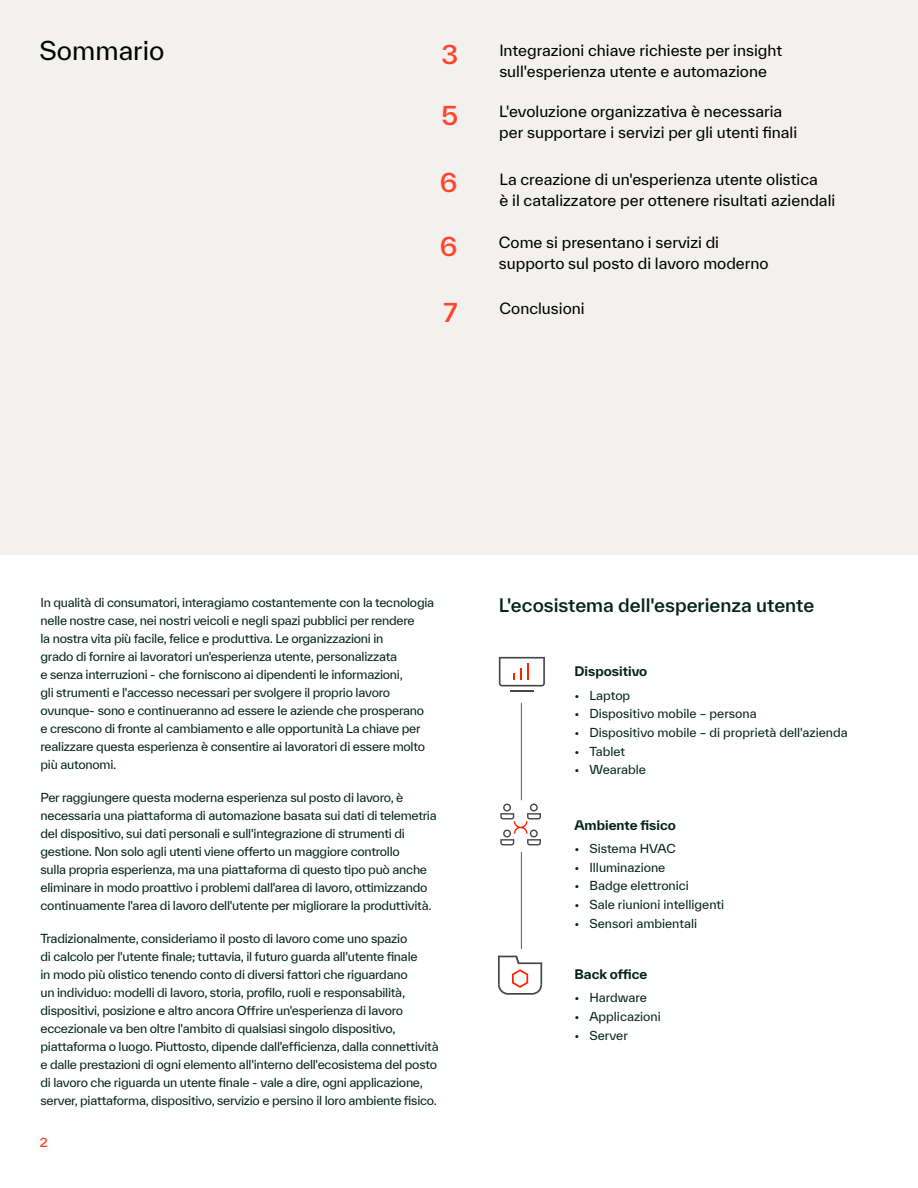
<style>
.page{position:relative;width:918px;height:1188px;background:#fff}
.page>*{position:absolute;margin:0;border:0;box-sizing:border-box;transform-origin:0 0}
.t1{font:25.2px "TWK Everett";color:#000}
.t2{font:500 25.2px "TWK Everett";color:#ff462d}
.t3{font:500 18px "TWK Everett";color:#042315}
.t4{font:15px/21px "TWK Everett";color:#000}
.t5{font:700 12.75px "TWK Everett";color:#042315}
.t6{font:12px/18px "TWK Everett";letter-spacing:-.02em;color:#042315}
.t7{font:12px "TWK Everett";color:#042315}
.t8{font:500 12px "TWK Everett";color:#ff462d}
</style>
<div class="page">
<div style="left:0;top:0;width:918px;height:555px;background:#f2f1ee"></div>
<hr style="left:521px;top:703px;width:1px;height:97px;background:#29707a">
<hr style="left:521px;top:852px;width:1px;height:97px;background:#29707a">
<svg style="left:499px;top:657px;width:46px;height:34px"></svg>
<svg style="left:498px;top:956px;width:44px;height:39px"></svg>
<svg style="left:500px;top:804px;width:41px;height:41px"></svg>
<h1 class="t1" style="left:40px;top:33px;width:126px">Sommario</h1>
<h1 class="t2" style="left:441px;top:37px;width:18px">3</h1>
<p class="t4" style="left:499px;top:40px;width:284px">Integrazioni chiave richieste per insight sull'esperienza utente e automazione</p>
<h1 class="t2" style="left:441px;top:97px;width:18px">5</h1>
<p class="t4" style="left:499px;top:101px;width:299px">L'evoluzione organizzativa è necessaria per supportare i servizi per gli utenti finali</p>
<p class="t4" style="left:500px;top:168px;width:337px">La creazione di un'esperienza utente olistica<br>è il catalizzatore per ottenere risultati aziendali</p>
<h1 class="t2" style="left:440px;top:165px;width:19px">6</h1>
<h1 class="t2" style="left:440px;top:229px;width:19px">6</h1>
<p class="t4" style="left:499px;top:231px;width:271px">Come si presentano i servizi di supporto sul posto di lavoro moderno</p>
<h1 class="t2" style="left:444px;top:294px;width:16px">7</h1>
<p class="t4" style="left:500px;top:298px;width:87px">Conclusioni</p>
<p class="t6" style="left:40px;top:593px;width:395px">In qualità di consumatori, interagiamo costantemente con la tecnologia</p>
<h2 class="t3" style="left:499px;top:593px;width:317px">L'ecosistema dell'esperienza utente</h2>
<p class="t6" style="left:40px;top:611px;width:386px">nelle nostre case, nei nostri veicoli e negli spazi pubblici per rendere la nostra vita più facile, felice e produttiva. Le organizzazioni in<br>grado di fornire ai lavoratori un'esperienza utente, personalizzata<br>e senza interruzioni - che forniscono ai dipendenti le informazioni,<br>gli strumenti e l'accesso necessari per svolgere il proprio lavoro ovunque- sono e continueranno ad essere le aziende che prosperano e crescono di fronte al cambiamento e alle opportunità La chiave per realizzare questa esperienza è consentire ai lavoratori di essere molto più autonomi.</p>
<p class="t6" style="left:40px;top:788px;width:398px">Per raggiungere questa moderna esperienza sul posto di lavoro, è necessaria una piattaforma di automazione basata sui dati di telemetria del dispositivo, sui dati personali e sull'integrazione di strumenti di gestione. Non solo agli utenti viene offerto un maggiore controllo<br>sulla propria esperienza, ma una piattaforma di questo tipo può anche eliminare in modo proattivo i problemi dall'area di lavoro, ottimizzando continuamente l'area di lavoro dell'utente per migliorare la produttività.</p>
<p class="t6" style="left:40px;top:929px;width:400px">Tradizionalmente, consideriamo il posto di lavoro come uno spazio<br>di calcolo per l'utente finale; tuttavia, il futuro guarda all'utente finale<br>in modo più olistico tenendo conto di diversi fattori che riguardano<br>un individuo: modelli di lavoro, storia, profilo, ruoli e responsabilità, dispositivi, posizione e altro ancora Offrire un'esperienza di lavoro eccezionale va ben oltre l'ambito di qualsiasi singolo dispositivo, piattaforma o luogo. Piuttosto, dipende dall'efficienza, dalla connettività e dalle prestazioni di ogni elemento all'interno dell'ecosistema del posto di lavoro che riguarda un utente finale - vale a dire, ogni applicazione, server, piattaforma, dispositivo, servizio e persino il loro ambiente fisico.</p>
<p class="t8" style="left:40px;top:1134px;width:10px">2</p>
<p class="t5" style="left:574px;top:662px;width:74px">Dispositivo</p>
<p class="t6" style="left:574px;top:686px;width:57px">• Laptop</p>
<p class="t7" style="left:574px;top:705px;width:184px">• Dispositivo mobile – persona</p>
<p class="t7" style="left:574px;top:724px;width:275px">• Dispositivo mobile – di proprietà dell'azienda</p>
<p class="t6" style="left:574px;top:742px;width:52px">• Tablet</p>
<p class="t7" style="left:574px;top:762px;width:73px">• Wearable</p>
<p class="t5" style="left:574px;top:816px;width:103px">Ambiente fisico</p>
<p class="t6" style="left:574px;top:839px;width:103px">• Sistema HVAC</p>
<p class="t7" style="left:574px;top:859px;width:92px">• Illuminazione</p>
<p class="t7" style="left:574px;top:877px;width:116px">• Badge elettronici</p>
<p class="t7" style="left:574px;top:896px;width:151px">• Sale riunioni intelligenti</p>
<p class="t7" style="left:574px;top:915px;width:124px">• Sensori ambientali</p>
<p class="t5" style="left:574px;top:965px;width:75px">Back office</p>
<p class="t6" style="left:574px;top:989px;width:74px">• Hardware</p>
<p class="t7" style="left:574px;top:1008px;width:88px">• Applicazioni</p>
<p class="t6" style="left:574px;top:1026px;width:55px">• Server</p>
</div>
